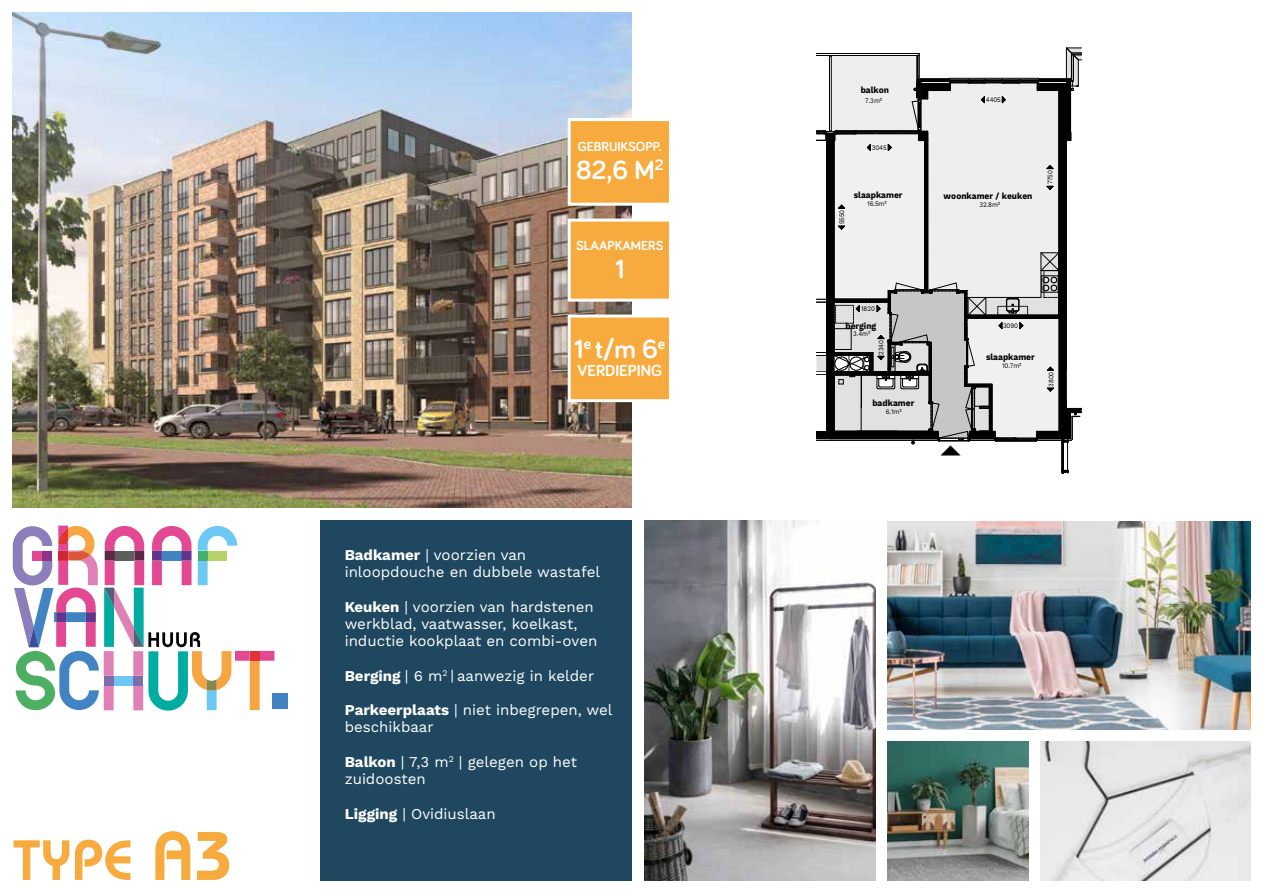
<style>
.page{position:relative;width:1263px;height:893px;background:#fff}
.page>*{position:absolute;margin:0;border:0;box-sizing:border-box;transform-origin:0 0}
.t1{font:600 56.7px "Bauhaus IT Cby BT";color:#f7ab3e}
.t2{font:700 27px "Bariol";color:#fff}
.t3{font:700 16.5px "Bariol";color:#fff}
.t4{font:15px/17.2px "Work Sans";color:#fff}
.t5{font:700 13.5px "Bariol";color:#fff}
.t6{font:700 9.15px "Work Sans";color:#000;scale:.92 1}
.t7{font:6.9px "Work Sans";letter-spacing:-.015em;color:#000;scale:.9 1}
.s1{font-size:68.7px}
.s2{font-weight:700}
</style>
<div class="page">
<div style="left:320px;top:520px;width:311px;height:360px;background:#1f4860"></div>
<img style="left:13px;top:13px;width:618px;height:494px">
<div style="left:272px;top:693px;width:15px;height:16px;background:#4283c4"></div>
<svg style="left:13px;top:526px;width:261px;height:185px"></svg>
<svg style="left:566px;top:117px;width:103px;height:90px;background:#f4b254"></svg>
<svg style="left:566px;top:217px;width:103px;height:86px;background:#f4b255"></svg>
<svg style="left:566px;top:313px;width:103px;height:91px;background:#f3b153"></svg>
<img style="left:888px;top:522px;width:362px;height:207px">
<img style="left:644px;top:521px;width:231px;height:359px">
<img style="left:888px;top:742px;width:140px;height:138px">
<img style="left:1041px;top:742px;width:209px;height:138px">
<svg style="left:816px;top:48px;width:265px;height:425px"></svg>
<h1 class="t1" style="left:13px;top:825px;width:221px">TYPE <span class="s1">A3</span></h1>
<p class="t5" style="left:578px;top:137px;width:86px">GEBRUIKSOPP.</p>
<h2 class="t2" style="left:576px;top:152px;width:89px">82,6 M<sup>2</sup></h2>
<p class="t5" style="left:576px;top:236px;width:89px">SLAAPKAMERS</p>
<h2 class="t2" style="left:615px;top:251px;width:11px">1</h2>
<h2 class="t2" style="left:574px;top:330px;width:93px">1<sup>e</sup> t/m 6<sup>e</sup></h2>
<p class="t3" style="left:577px;top:359px;width:86px">VERDIEPING</p>
<p class="t4" style="left:345px;top:547px;width:257px"><span class="s2">Badkamer</span> | voorzien van inloopdouche en dubbele wastafel</p>
<p class="t4" style="left:345px;top:599px;width:254px"><span class="s2">Keuken</span> | voorzien van hardstenen werkblad, vaatwasser, koelkast, inductie kookplaat en combi-oven</p>
<p class="t4" style="left:345px;top:668px;width:251px"><span class="s2">Berging</span> | 6 m<sup>2</sup> | aanwezig in kelder</p>
<p class="t4" style="left:345px;top:702px;width:269px"><span class="s2">Parkeerplaats</span> | niet inbegrepen, wel beschikbaar</p>
<p class="t4" style="left:345px;top:754px;width:234px"><span class="s2">Balkon</span> | 7,3 m<sup>2</sup> | gelegen op het zuidoosten</p>
<p class="t4" style="left:345px;top:806px;width:152px"><span class="s2">Ligging</span> | Ovidiuslaan</p>
<p class="t6" style="left:861px;top:85px;width:32px">balkon</p>
<p class="t7" style="left:865px;top:96px;width:20px">7.3m²</p>
<p class="t7" style="left:986px;top:96px;width:18px">4405</p>
<p class="t7" style="left:872px;top:143px;width:18px">3045</p>
<p class="t7" style="left:838px;top:224px;width:18px;rotate:-90deg">5550</p>
<p class="t6" style="left:854px;top:189px;width:55px">slaapkamer</p>
<p class="t6" style="left:944px;top:190px;width:98px">woonkamer / keuken</p>
<p class="t7" style="left:867px;top:200px;width:23px">16.5m²</p>
<p class="t7" style="left:979px;top:200px;width:25px">32.8m²</p>
<p class="t7" style="left:1046px;top:184px;width:17px;rotate:-90deg">7750</p>
<p class="t7" style="left:861px;top:305px;width:17px">1820</p>
<p class="t6" style="left:845px;top:320px;width:35px">berging</p>
<p class="t7" style="left:853px;top:329px;width:20px">3.4m²</p>
<p class="t7" style="left:877px;top:355px;width:18px;rotate:-90deg">2340</p>
<p class="t6" style="left:872px;top:397px;width:47px">badkamer</p>
<p class="t7" style="left:886px;top:407px;width:19px">6.1m²</p>
<p class="t7" style="left:1003px;top:322px;width:18px">3090</p>
<p class="t6" style="left:986px;top:351px;width:55px">slaapkamer</p>
<p class="t7" style="left:1002px;top:361px;width:23px">10.7m²</p>
<p class="t7" style="left:1047px;top:387px;width:18px;rotate:-90deg">3800</p>
</div>
